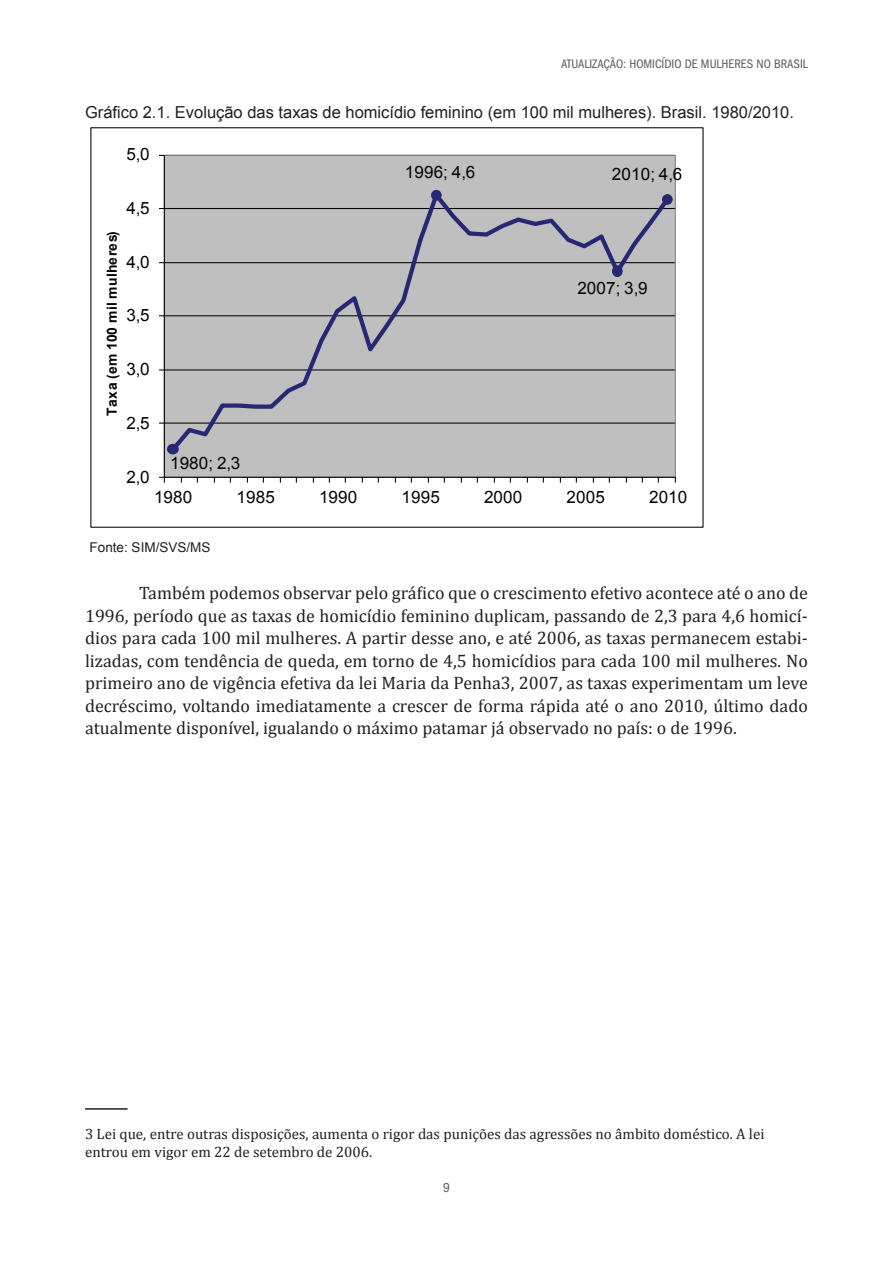
<style>
.page{position:relative;width:893px;height:1263px;background:#fff}
.page>*{position:absolute;margin:0;border:0;box-sizing:border-box;transform-origin:0 0}
.t1{font:18px/22.5px "Cambria";color:#231f20;text-align:justify}
.t2{font:17.1px "Arial";letter-spacing:.005em;color:#040503}
.t3{font:16.5px "Arial";color:#231f20}
.t4{font:15px/18px "Cambria";color:#231f20}
.t5{font:700 13.8px "Arial";letter-spacing:.03em;color:#040503}
.t6{font:13.5px "Arial";color:#231f20}
.t7{font:condensed 13.5px "ITC Franklin Gothic Std";color:#57585a}
.t8{font:condensed 12.75px "ITC Franklin Gothic Std";color:#57585a}
</style>
<div class="page">
<div style="left:165px;top:155px;width:510px;height:322px;background:#c0bfbf"></div>
<hr style="left:164px;top:423px;width:511px;height:1px;background:#040503">
<hr style="left:164px;top:369px;width:511px;height:1px;background:#040503">
<hr style="left:164px;top:315px;width:511px;height:1px;background:#040503">
<hr style="left:164px;top:262px;width:511px;height:1px;background:#040503">
<hr style="left:164px;top:208px;width:511px;height:1px;background:#040503">
<hr style="left:164px;top:155px;width:1px;height:322px;background:#040503">
<hr style="left:164px;top:477px;width:511px;height:1px;background:#040503">
<svg style="left:159px;top:477px;width:6px;height:6px"></svg>
<svg style="left:656px;top:194px;width:10px;height:25px"></svg>
<svg style="left:167px;top:189px;width:489px;height:266px"></svg>
<div style="left:168px;top:444px;width:10px;height:10px;background:#272873;border-radius:50%"></div>
<div style="left:167px;top:444px;width:12px;height:10px;border:1px solid #272873;border-radius:50%"></div>
<div style="left:432px;top:190px;width:9px;height:10px;background:#272873;border-radius:50%"></div>
<div style="left:431px;top:190px;width:11px;height:11px;border:1px solid #272873;border-radius:50%"></div>
<div style="left:612px;top:266px;width:10px;height:10px;background:#272873;border-radius:50%"></div>
<div style="left:612px;top:265px;width:11px;height:12px;border:1px solid #272873;border-radius:50%"></div>
<div style="left:663px;top:195px;width:9px;height:9px;background:#272873;border-radius:50%"></div>
<div style="left:662px;top:194px;width:11px;height:11px;border:1px solid #272873;border-radius:50%"></div>
<hr style="left:85px;top:1108px;width:43px;height:2px;background:#231f20">
<p class="t8" style="left:561px;top:57px;width:248px">ATUALIZAÇÃO: HOMICÍDIO DE MULHERES NO BRASIL</p>
<p class="t3" style="left:85px;top:102px;width:710px">Gráfico 2.1. Evolução das taxas de homicídio feminino (em 100 mil mulheres). Brasil. 1980/2010.</p>
<p class="t2" style="left:126px;top:143px;width:25px">5,0</p>
<p class="t2" style="left:126px;top:197px;width:25px">4,5</p>
<p class="t5" style="left:103px;top:416px;width:186px;rotate:-90deg">Taxa (em 100 mil mulheres)</p>
<p class="t2" style="left:126px;top:250px;width:25px">4,0</p>
<p class="t2" style="left:126px;top:304px;width:25px">3,5</p>
<p class="t2" style="left:126px;top:358px;width:25px">3,0</p>
<p class="t2" style="left:126px;top:412px;width:25px">2,5</p>
<p class="t2" style="left:126px;top:466px;width:25px">2,0</p>
<p class="t2" style="left:170px;top:452px;width:72px">1980; 2,3</p>
<p class="t2" style="left:405px;top:161px;width:72px">1996; 4,6</p>
<p class="t2" style="left:612px;top:163px;width:72px">2010; 4,6</p>
<p class="t2" style="left:577px;top:277px;width:72px">2007; 3,9</p>
<p class="t2" style="left:154px;top:486px;width:40px">1980</p>
<p class="t2" style="left:237px;top:486px;width:40px">1985</p>
<p class="t2" style="left:319px;top:486px;width:40px">1990</p>
<p class="t2" style="left:402px;top:486px;width:40px">1995</p>
<p class="t2" style="left:484px;top:486px;width:40px">2000</p>
<p class="t2" style="left:567px;top:486px;width:40px">2005</p>
<p class="t2" style="left:649px;top:486px;width:40px">2010</p>
<p class="t6" style="left:90px;top:538px;width:122px">Fonte: SIM/SVS/MS</p>
<p class="t1" style="left:85px;top:582px;width:724px;text-indent:54px">Também podemos observar pelo gráfico que o crescimento efetivo acontece até o ano de 1996, período que as taxas de homicídio feminino duplicam, passando de 2,3 para 4,6 homicí&shy;dios para cada 100 mil mulheres. A partir desse ano, e até 2006, as taxas permanecem estabi&shy;lizadas, com tendência de queda, em torno de 4,5 homicídios para cada 100 mil mulheres. No primeiro ano de vigência efetiva da lei Maria da Penha3, 2007, as taxas experimentam um leve decréscimo, voltando imediatamente a crescer de forma rápida até o ano 2010, último dado atualmente disponível, igualando o máximo patamar já observado no país: o de 1996.</p>
<p class="t4" style="left:85px;top:1124px;width:681px">3 Lei que, entre outras disposições, aumenta o rigor das punições das agressões no âmbito doméstico. A lei entrou em vigor em 22 de setembro de 2006.</p>
<p class="t7" style="left:443px;top:1180px;width:8px">9</p>
</div>
